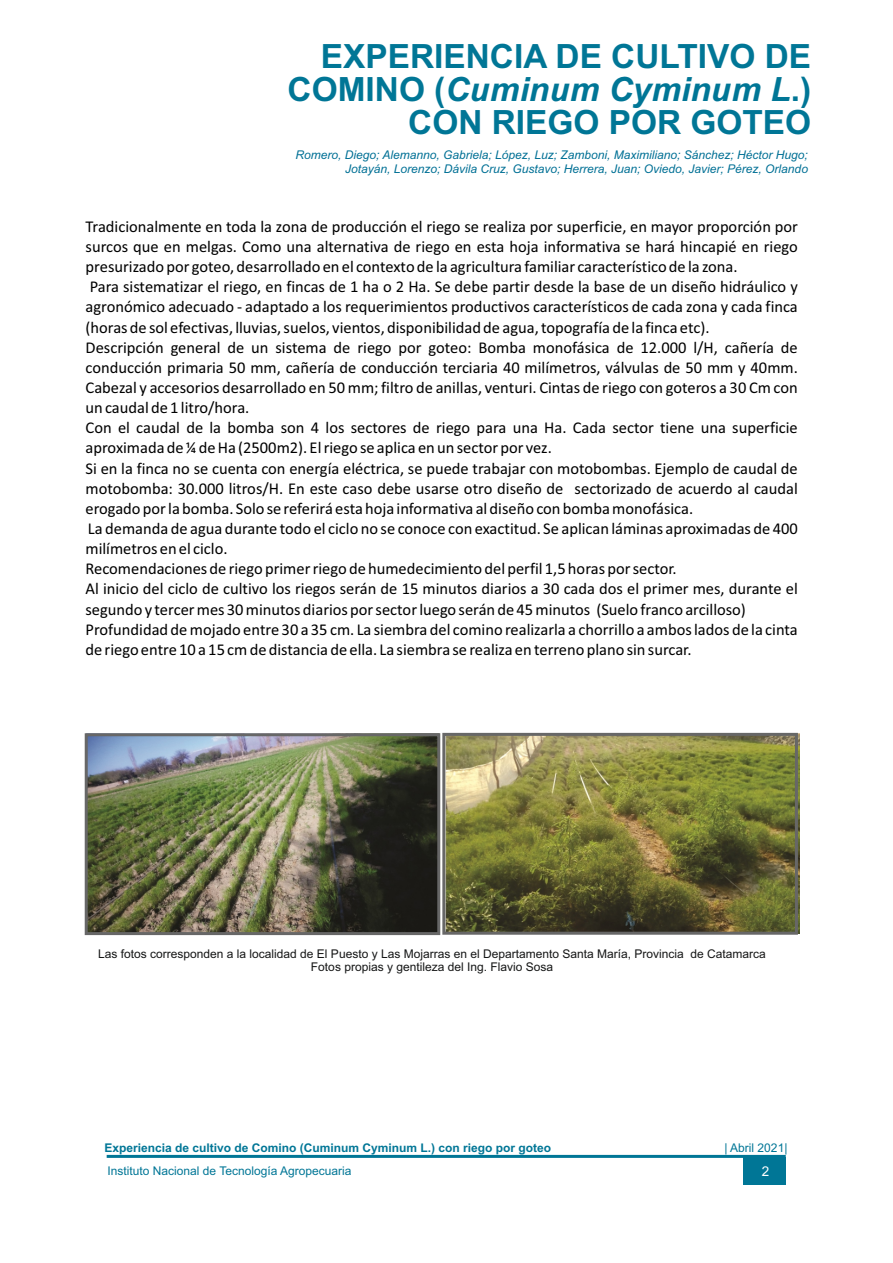
<style>
.page{position:relative;width:893px;height:1263px;background:#fff}
.page>*{position:absolute;margin:0;border:0;box-sizing:border-box;transform-origin:0 0}
.t1{font:700 33.45px/33.3px "Arial";color:#007696;text-align:right}
.t2{font:16.5px/20.1px "Calibri";color:#000}
.t3{font:13.5px "Arial";color:#fff}
.t4{font:italic 12px/13.4px "Arial";color:#007095;text-align:right}
.t5{font:12px/13.4px "Arial";color:#151616;text-align:center}
.t6{font:700 12px "Arial";color:#007696}
.t7{font:12px "Arial";color:#007696}
.s1{font-style:italic}
</style>
<div class="page">
<svg style="left:106px;top:1154px;width:680px;height:4px;background:#3f97af"></svg>
<div style="left:743px;top:1158px;width:43px;height:27px;background:#007696"></div>
<img style="left:89px;top:734px;width:710px;height:199px">
<div style="left:85px;top:733px;width:355px;height:202px;border:3px solid #676767"></div>
<div style="left:442px;top:733px;width:356px;height:202px;border:3px solid #676767"></div>
<h1 class="t1" style="left:288px;top:43px;width:525px">EXPERIENCIA DE CULTIVO DE<br>COMINO (<span class="s1">Cuminum Cyminum L</span>.)<br>CON RIEGO POR GOTEO</h1>
<p class="t4" style="left:295px;top:150px;width:514px">Romero, Diego; Alemanno, Gabriela; López, Luz; Zamboni, Maximiliano; Sánchez; Héctor Hugo;<br>Jotayán, Lorenzo; Dávila Cruz, Gustavo; Herrera, Juan; Oviedo, Javier; Pérez, Orlando</p>
<p class="t2" style="left:86px;top:218px;width:714px">Tradicionalmente en toda la zona de producción el riego se realiza por superficie, en mayor proporción por surcos que en melgas. Como una alternativa de riego en esta hoja informativa se hará hincapié en riego presurizado por goteo, desarrollado en el contexto de la agricultura familiar característico de la zona.<br>Para sistematizar el riego, en fincas de 1 ha o 2 Ha. Se debe partir desde la base de un diseño hidráulico y agronómico adecuado - adaptado a los requerimientos productivos característicos de cada zona y cada finca (horas de sol efectivas, lluvias, suelos, vientos, disponibilidad de agua, topografía de la finca etc).<br>Descripción general de un sistema de riego por goteo: Bomba monofásica de 12.000 l/H, cañería de conducción primaria 50 mm, cañería de conducción terciaria 40 milímetros, válvulas de 50 mm y 40mm.<br>Cabezal y accesorios desarrollado en 50 mm; filtro de anillas, venturi. Cintas de riego con goteros a 30 Cm con un caudal de 1 litro/hora.<br>Con el caudal de la bomba son 4 los sectores de riego para una Ha. Cada sector tiene una superficie aproximada de ¼ de Ha (2500m2). El riego se aplica en un sector por vez.<br>Si en la finca no se cuenta con energía eléctrica, se puede trabajar con motobombas. Ejemplo de caudal de motobomba: 30.000 litros/H. En este caso debe usarse otro diseño de sectorizado de acuerdo al caudal erogado por la bomba. Solo se referirá esta hoja informativa al diseño con bomba monofásica.<br>La demanda de agua durante todo el ciclo no se conoce con exactitud. Se aplican láminas aproximadas de 400 milímetros en el ciclo.<br>Recomendaciones de riego primer riego de humedecimiento del perfil 1,5 horas por sector.<br>Al inicio del ciclo de cultivo los riegos serán de 15 minutos diarios a 30 cada dos el primer mes, durante el segundo y tercer mes 30 minutos diarios por sector luego serán de 45 minutos (Suelo franco arcilloso)<br>Profundidad de mojado entre 30 a 35 cm. La siembra del comino realizarla a chorrillo a ambos lados de la cinta de riego entre 10 a 15 cm de distancia de ella. La siembra se realiza en terreno plano sin surcar.</p>
<p class="t5" style="left:98px;top:948px;width:669px">Las fotos corresponden a la localidad de El Puesto y Las Mojarras en el Departamento Santa María, Provincia de Catamarca<br>Fotos propias y gentileza del Ing. Flavio Sosa</p>
<p class="t6" style="left:104px;top:1143px;width:448px">Experiencia de cultivo de Comino (Cuminum Cyminum L.) con riego por goteo</p>
<p class="t7" style="left:724px;top:1143px;width:64px">| Abril 2021|</p>
<p class="t7" style="left:108px;top:1166px;width:245px">Instituto Nacional de Tecnología Agropecuaria</p>
<p class="t3" style="left:762px;top:1166px;width:9px">2</p>
</div>
